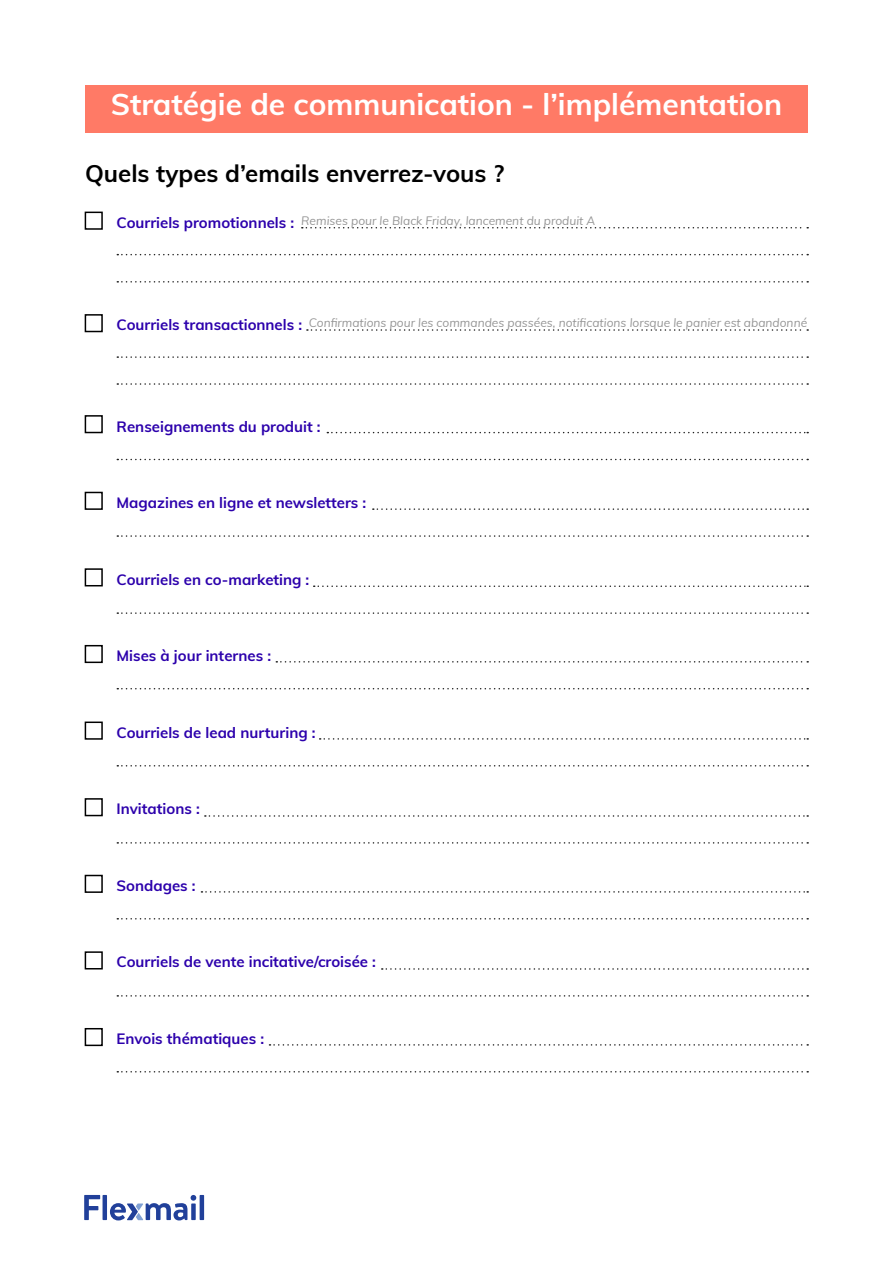
<style>
.page{position:relative;width:893px;height:1263px;background:#fff}
.page>*{position:absolute;margin:0;border:0;box-sizing:border-box;transform-origin:0 0}
.t1{font:700 30px "Muli";color:#fff}
.t2{font:700 24px "Muli";color:#000}
.t3{font:700 15px "Muli";color:#2c00ac}
.t4{font:italic 12px "Muli";color:#969696}
</style>
<div class="page">
<svg style="left:84px;top:1195px;width:16px;height:25px"></svg>
<hr style="left:103px;top:1195px;width:4px;height:25px;background:#21409a">
<hr style="left:200px;top:1195px;width:4px;height:25px;background:#21409a">
<svg style="left:110px;top:1195px;width:86px;height:25px"></svg>
<div style="left:85px;top:85px;width:723px;height:47px;background:#ff7a66"></div>
<svg style="left:302px;top:227px;width:506px;height:1px"></svg>
<svg style="left:117px;top:254px;width:691px;height:1px"></svg>
<svg style="left:117px;top:356px;width:691px;height:2px"></svg>
<svg style="left:117px;top:383px;width:691px;height:2px"></svg>
<svg style="left:307px;top:329px;width:501px;height:2px"></svg>
<svg style="left:327px;top:432px;width:481px;height:1px"></svg>
<svg style="left:117px;top:459px;width:691px;height:1px"></svg>
<svg style="left:373px;top:508px;width:435px;height:2px"></svg>
<svg style="left:117px;top:535px;width:691px;height:2px"></svg>
<svg style="left:314px;top:585px;width:494px;height:2px"></svg>
<svg style="left:117px;top:612px;width:691px;height:2px"></svg>
<svg style="left:276px;top:661px;width:532px;height:1px"></svg>
<svg style="left:117px;top:688px;width:691px;height:1px"></svg>
<svg style="left:320px;top:738px;width:488px;height:2px"></svg>
<svg style="left:117px;top:765px;width:691px;height:1px"></svg>
<svg style="left:205px;top:815px;width:603px;height:2px"></svg>
<svg style="left:117px;top:842px;width:691px;height:2px"></svg>
<svg style="left:201px;top:891px;width:607px;height:2px"></svg>
<svg style="left:117px;top:918px;width:691px;height:1px"></svg>
<svg style="left:382px;top:968px;width:426px;height:2px"></svg>
<svg style="left:117px;top:995px;width:691px;height:1px"></svg>
<svg style="left:269px;top:1044px;width:539px;height:2px"></svg>
<svg style="left:117px;top:1071px;width:691px;height:1px"></svg>
<div style="left:85px;top:212px;width:18px;height:18px;border:2px solid #000"></div>
<div style="left:85px;top:314px;width:18px;height:18px;border:2px solid #000"></div>
<div style="left:85px;top:415px;width:18px;height:18px;border:2px solid #000"></div>
<div style="left:85px;top:492px;width:18px;height:18px;border:2px solid #000"></div>
<div style="left:85px;top:568px;width:18px;height:18px;border:2px solid #000"></div>
<div style="left:85px;top:645px;width:18px;height:18px;border:2px solid #000"></div>
<div style="left:85px;top:721px;width:18px;height:19px;border:2px solid #000"></div>
<div style="left:85px;top:798px;width:18px;height:18px;border:2px solid #000"></div>
<div style="left:85px;top:875px;width:18px;height:18px;border:2px solid #000"></div>
<div style="left:85px;top:951px;width:18px;height:18px;border:2px solid #000"></div>
<div style="left:85px;top:1028px;width:18px;height:18px;border:2px solid #000"></div>
<svg style="left:117px;top:281px;width:691px;height:2px"></svg>
<h1 class="t1" style="left:111px;top:82px;width:673px">Stratégie de communication - l’implémentation</h1>
<h2 class="t2" style="left:85px;top:156px;width:421px">Quels types d’emails enverrez-vous ?</h2>
<p class="t4" style="left:301px;top:212px;width:295px">Remises pour le Black Friday, lancement du produit A</p>
<p class="t3" style="left:117px;top:211px;width:179px">Courriels promotionnels :</p>
<p class="t3" style="left:117px;top:313px;width:187px">Courriels transactionnels :</p>
<p class="t4" style="left:309px;top:314px;width:500px">Confirmations pour les commandes passées, notifications lorsque le panier est abandonné</p>
<p class="t3" style="left:117px;top:415px;width:206px">Renseignements du produit :</p>
<p class="t3" style="left:117px;top:492px;width:251px">Magazines en ligne et newsletters :</p>
<p class="t3" style="left:117px;top:568px;width:194px">Courriels en co-marketing :</p>
<p class="t3" style="left:117px;top:645px;width:156px">Mises à jour internes :</p>
<p class="t3" style="left:117px;top:721px;width:201px">Courriels de lead nurturing :</p>
<p class="t3" style="left:117px;top:798px;width:85px">Invitations :</p>
<p class="t3" style="left:117px;top:874px;width:81px">Sondages :</p>
<p class="t3" style="left:117px;top:951px;width:261px">Courriels de vente incitative/croisée :</p>
<p class="t3" style="left:117px;top:1027px;width:149px">Envois thématiques :</p>
</div>
